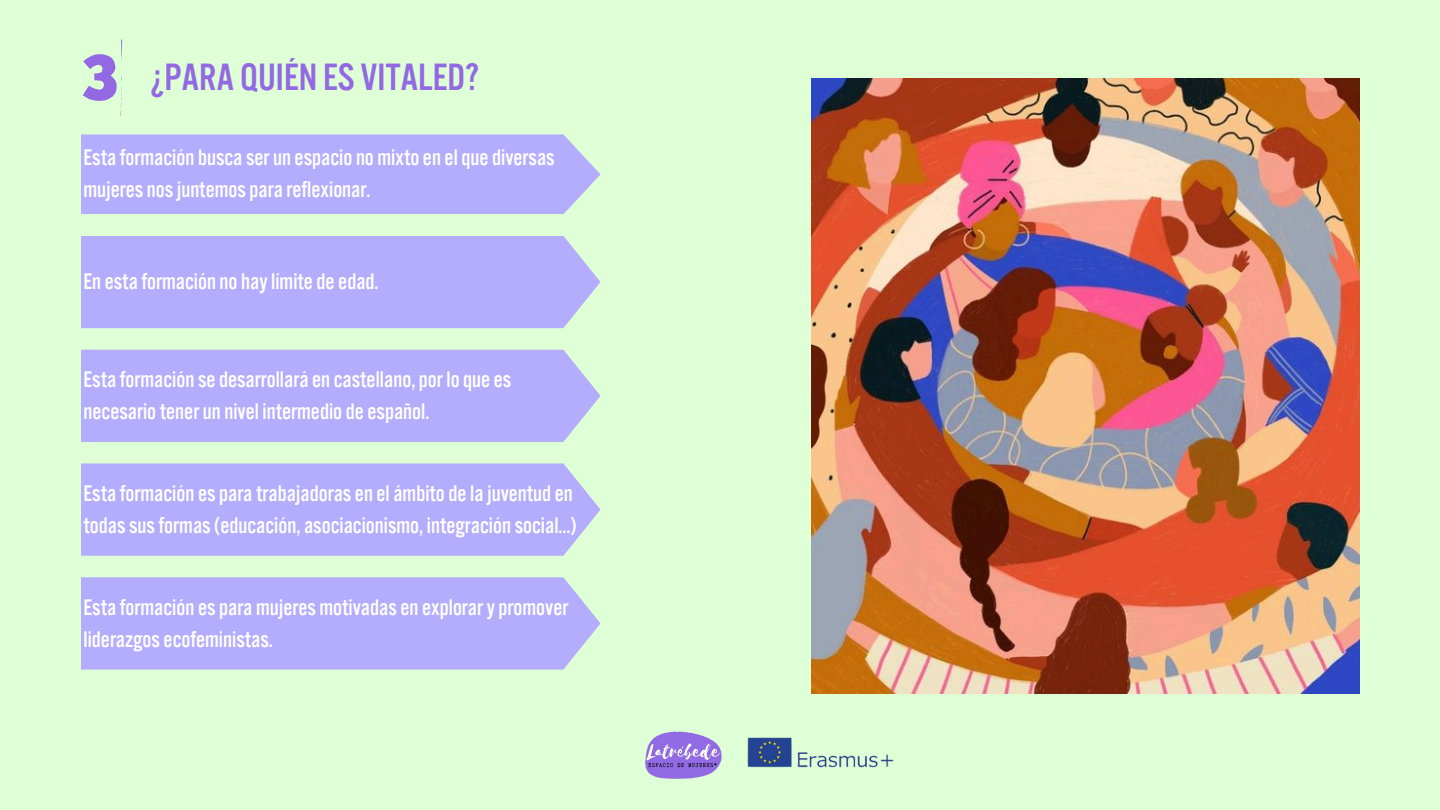
<style>
.page{position:relative;width:1440px;height:810px;background:#dfffd7}
.page>*{position:absolute;margin:0;border:0;box-sizing:border-box;transform-origin:0 0}
.t1{font:94.6px "Drunken Hour";color:#9269e3}
.t2{font:39.3px "Alternate Gothic Pro No 3";color:#9269e3}
.t3{font:23.3px/32.2px "Alternate Gothic Pro No 3";color:#fff}
</style>
<div class="page">
<img style="left:811px;top:78px;width:548px;height:615px">
<div style="left:81px;top:463px;width:520px;height:93px;background:#b4acfd"></div>
<div style="left:81px;top:577px;width:520px;height:93px;background:#b4acfd"></div>
<div style="left:81px;top:350px;width:520px;height:92px;background:#b4acfd"></div>
<div style="left:81px;top:236px;width:520px;height:92px;background:#b4acfd"></div>
<div style="left:81px;top:134px;width:519px;height:80px;background:#b4acfd"></div>
<img style="left:645px;top:731px;width:77px;height:48px">
<img style="left:747px;top:737px;width:147px;height:31px">
<h1 class="t1" style="left:81px;top:33px;width:41px">3</h1>
<p class="t2" style="left:151px;top:57px;width:330px">¿PARA QUIÉN ES VITALED?</p>
<p class="t3" style="left:84px;top:141px;width:473px">Estaformaciónbuscaserunespaciono mixtoenelquediversas mujeresnosjuntemosparareflexionar.</p>
<p class="t3" style="left:84px;top:265px;width:297px">Enestaformaciónnohaylímitedeedad.</p>
<p class="t3" style="left:84px;top:363px;width:429px">Estaformaciónsedesarrollaráencastellano,por loquees necesariotenerunnivel intermediodeespañol.</p>
<p class="t3" style="left:84px;top:477px;width:495px">Estaformaciónesparatrabajadorasenelámbitodelajuventuden todassusformas(educación,asociacionismo, integraciónsocial...)</p>
<p class="t3" style="left:84px;top:591px;width:486px">Estaformaciónespara mujeres motivadasenexplorarypromover liderazgosecofeministas.</p>
</div>
